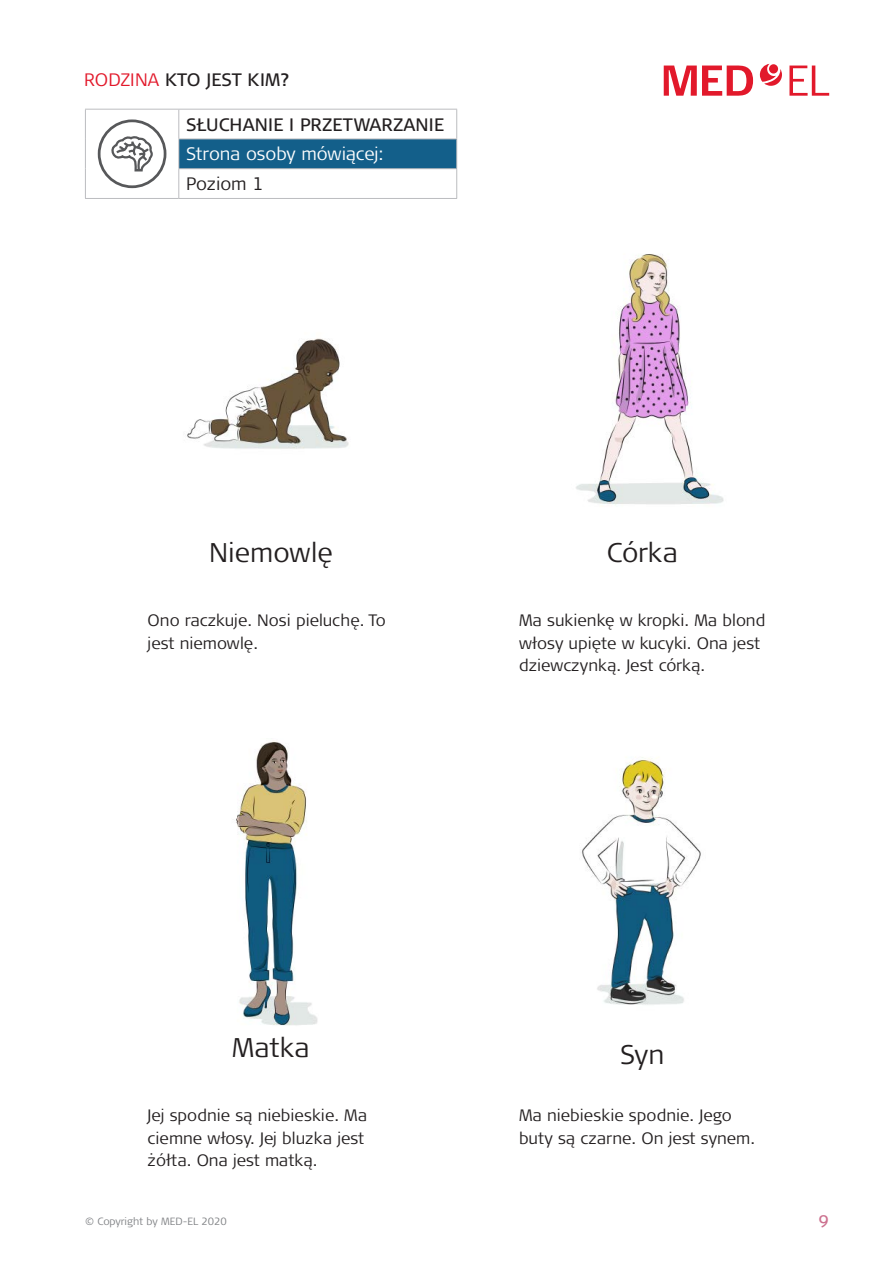
<style>
.page{position:relative;width:893px;height:1263px;background:#fff}
.page>*{position:absolute;margin:0;border:0;box-sizing:border-box;transform-origin:0 0}
.Body_table{font:300 27px "Signa Pro";color:#231f20}
.Body_table-2{font:18px "Signa Pro";letter-spacing:.01em;color:#231f20}
.Body_table-3{font:300 18px "Signa Pro";letter-spacing:-.01em;color:#fff}
.Body_table-4{font:300 18px "Signa Pro";color:#231f20}
.Body_table-5{font:300 16.5px/22.5px "Signa Pro";color:#231f20}
.t1{font:16.5px "Signa Pro";color:#cc718f}
.t2{font:300 10.5px "Signa Pro";color:#808285}
.s1{font-weight:300;color:#e2192b}
</style>
<div class="page">
<svg style="left:760px;top:64px;width:22px;height:22px"></svg>
<div style="left:769px;top:64px;width:9px;height:10px;background:#e2192b;border-radius:50%"></div>
<svg style="left:789px;top:66px;width:40px;height:30px"></svg>
<svg style="left:664px;top:65px;width:89px;height:31px"></svg>
<div style="left:179px;top:139px;width:278px;height:30px;background:#135f8a"></div>
<hr style="left:85px;top:198px;width:94px;height:1px;background:#bcbdc0">
<hr style="left:85px;top:109px;width:94px;height:1px;background:#bcbdc0">
<svg style="left:85px;top:110px;width:1px;height:29px"></svg>
<hr style="left:85px;top:139px;width:1px;height:30px;background:#bcbdc0">
<svg style="left:85px;top:169px;width:1px;height:29px"></svg>
<hr style="left:179px;top:109px;width:278px;height:1px;background:#bcbdc0">
<hr style="left:178px;top:139px;width:279px;height:1px;background:#bcbdc0">
<hr style="left:178px;top:168px;width:279px;height:1px;background:#bcbdc0">
<svg style="left:178px;top:110px;width:1px;height:88px"></svg>
<svg style="left:456px;top:110px;width:1px;height:88px"></svg>
<hr style="left:179px;top:198px;width:278px;height:1px;background:#bcbdc0">
<div style="left:98px;top:119px;width:68px;height:69px;border:3px solid #57585a;border-radius:50%"></div>
<svg style="left:111px;top:136px;width:42px;height:36px"></svg>
<img style="left:576px;top:254px;width:148px;height:251px">
<img style="left:236px;top:741px;width:82px;height:285px">
<img style="left:582px;top:757px;width:119px;height:248px">
<img style="left:187px;top:338px;width:162px;height:111px">
<p class="Body_table-2" style="left:84px;top:68px;width:207px"><span class="s1">RODZINA</span> KTO JEST KIM?</p>
<p class="Body_table-2" style="left:186px;top:112px;width:259px">SŁUCHANIE I PRZETWARZANIE</p>
<p class="Body_table-3" style="left:186px;top:142px;width:199px">Strona osoby mówiącej:</p>
<p class="Body_table-4" style="left:186px;top:171px;width:79px">Poziom 1</p>
<p class="Body_table" style="left:209px;top:534px;width:125px">Niemowlę</p>
<p class="Body_table" style="left:607px;top:534px;width:72px">Córka</p>
<p class="Body_table-5" style="left:148px;top:609px;width:240px">Ono raczkuje. Nosi pieluchę. To jest niemowlę.</p>
<p class="Body_table-5" style="left:519px;top:609px;width:248px">Ma sukienkę w kropki. Ma blond włosy upięte w kucyki. Ona jest dziewczynką. Jest córką.</p>
<p class="Body_table" style="left:232px;top:1029px;width:79px">Matka</p>
<p class="Body_table" style="left:620px;top:1036px;width:46px">Syn</p>
<p class="Body_table-5" style="left:148px;top:1104px;width:221px">Jej spodnie są niebieskie. Ma ciemne włosy. Jej bluzka jest żółta. Ona jest matką.</p>
<p class="Body_table-5" style="left:519px;top:1104px;width:238px">Ma niebieskie spodnie. Jego buty są czarne. On jest synem.</p>
<p class="t2" style="left:85px;top:1214px;width:143px">© Copyright by MED-EL 2020</p>
<p class="t1" style="left:819px;top:1210px;width:12px">9</p>
</div>
